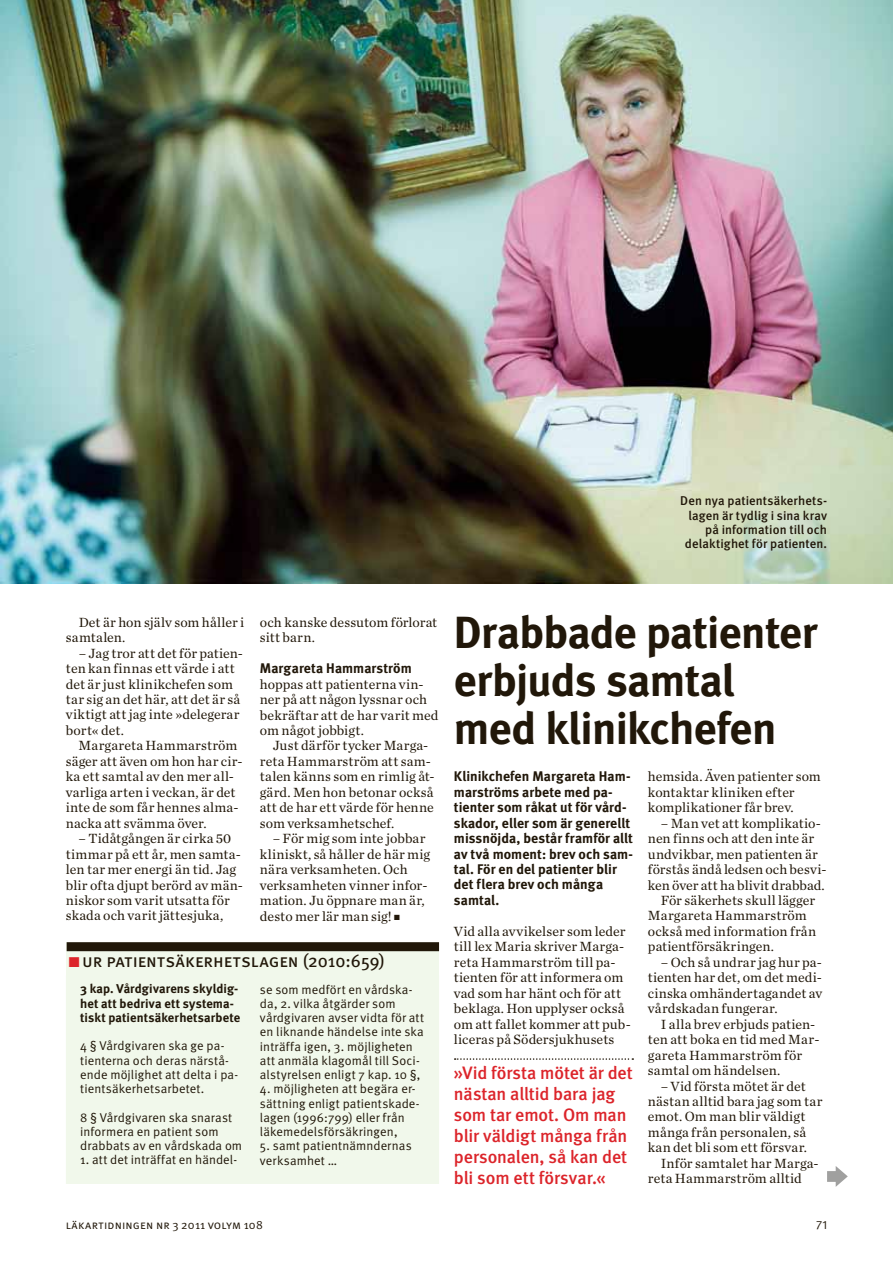
<style>
.page{position:relative;width:893px;height:1263px;background:#fff}
.page>*{position:absolute;margin:0;border:0;box-sizing:border-box;transform-origin:0 0}
.t1{font:45px/48px "Meta LT Bold";letter-spacing:-.015em;color:#211709}
.t2{font:18px/21px "Meta LT Medium";letter-spacing:-.005em;color:#dc242a}
.t3{font:18px "Meta LT Book Small Caps";letter-spacing:.005em;color:#211709}
.t4{font:13.95px/15.5px "Chronicle LT Text";letter-spacing:.01em;color:#211709}
.t5{font:13.95px/15.5px "Meta LT Bold";letter-spacing:.005em;color:#211709}
.t6{font:12.75px/14.2px "Meta LT Normal";letter-spacing:.01em;color:#211709}
.t7{font:12.75px/14.2px "Meta LT Medium";letter-spacing:.01em;color:#211709;text-align:right}
.t8{font:12.75px/14.2px "Meta LT Bold";letter-spacing:.01em;color:#211709}
.t9{font:12px "Meta LT Normal Small Caps";letter-spacing:.015em;color:#211709}
.t10{font:12px "Meta LT Normal Utilities";color:#211709}
.s1{color:#dc242a}
</style>
<div class="page">
<img style="left:0;top:0;width:893px;height:584px">
<div style="left:67px;top:942px;width:372px;height:44px;background:#f1f8eb"></div>
<div style="left:67px;top:942px;width:372px;height:9px;background:#211709"></div>
<div style="left:67px;top:976px;width:371px;height:207px;background:#f1f8eb"></div>
<div style="left:66px;top:976px;width:373px;height:208px;border:2px solid #f1f8eb"></div>
<svg style="left:455px;top:1058px;width:178px;height:2px"></svg>
<svg style="left:827px;top:1166px;width:21px;height:21px"></svg>
<p class="t7" style="left:680px;top:494px;width:148px">Den nya patientsäkerhets&shy;lagen är tydlig i sina krav på information till och delaktighet för patienten.</p>
<p class="t4" style="left:66px;top:614px;width:180px;text-indent:13px">Det är hon själv som håller i samtalen.</p>
<p class="t4" style="left:66px;top:645px;width:179px;text-indent:13px">– Jag tror att det för patien&shy;ten kan finnas ett värde i att det är just klinikchefen som tar sig an det här, att det är så viktigt att jag inte »delegerar bort« det.</p>
<p class="t4" style="left:66px;top:738px;width:178px;text-indent:13px">Margareta Hammarström säger att även om hon har cir&shy;ka ett samtal av den mer all&shy;varliga arten i veckan, är det inte de som får hennes alma&shy;nacka att svämma över.</p>
<p class="t4" style="left:66px;top:831px;width:179px;text-indent:13px">– Tidåtgången är cirka 50 timmar på ett år, men samta&shy;len tar mer energi än tid. Jag blir ofta djupt berörd av män&shy;niskor som varit utsatta för skada och varit jättesjuka,</p>
<p class="t4" style="left:260px;top:614px;width:179px">och kanske dessutom förlorat sitt barn.</p>
<p class="t5" style="left:260px;top:660px;width:153px">Margareta Hammarström</p>
<p class="t4" style="left:260px;top:676px;width:180px">hoppas att patienterna vin&shy;ner på att någon lyssnar och bekräftar att de har varit med om något jobbigt.</p>
<p class="t4" style="left:260px;top:738px;width:176px;text-indent:13px">Just därför tycker Marga&shy;reta Hammarström att sam&shy;talen känns som en rimlig åt&shy;gärd. Men hon betonar också att de har ett värde för henne som verksamhetschef.</p>
<p class="t4" style="left:260px;top:831px;width:172px;text-indent:13px">– För mig som inte jobbar kliniskt, så håller de här mig nära verksamheten. Och verksamheten vinner infor&shy;mation. Ju öppnare man är, desto mer lär man sig! ■</p>
<p class="t3" style="left:69px;top:950px;width:317px"><span class="s1">■</span> ur patientsäkerhetslagen (2010:659)</p>
<p class="t8" style="left:80px;top:982px;width:161px">3 kap. Vårdgivarens skyldig&shy;het att bedriva ett systema&shy;tiskt patientsäkerhetsarbete</p>
<p class="t6" style="left:80px;top:1039px;width:160px">4 § Vårdgivaren ska ge pa&shy;tienterna och deras närstå&shy;ende möjlighet att delta i pa&shy;tientsäkerhetsarbetet.</p>
<p class="t6" style="left:80px;top:1110px;width:164px">8 § Vårdgivaren ska snarast informera en patient som drabbats av en vårdskada om</p>
<p class="t6" style="left:80px;top:1153px;width:159px">1. att det inträffat en händel-</p>
<p class="t6" style="left:260px;top:982px;width:166px">se som medfört en vårdska&shy;da, 2. vilka åtgärder som vårdgivaren avser vidta för att en liknande händelse inte ska inträffa igen, 3. möjligheten att anmäla klagomål till Soci&shy;alstyrelsen enligt 7 kap. 10 §,</p>
<p class="t6" style="left:260px;top:1082px;width:161px">4. möjligheten att begära er&shy;sättning enligt patientskade&shy;lagen (1996:799) eller från läkemedelsförsäkringen,</p>
<p class="t6" style="left:260px;top:1139px;width:153px">5. samt patientnämndernas verksamhet …</p>
<h1 class="t1" style="left:454px;top:607px;width:365px">Drabbade patienter erbjuds samtal med klinikchefen</h1>
<p class="t5" style="left:454px;top:768px;width:181px">Klinikchefen Margareta Ham&shy;marströms arbete med pa&shy;tienter som råkat ut för vård&shy;skador, eller som är generellt missnöjda, består framför allt av två moment: brev och sam&shy;tal. För en del patienter blir det flera brev och många samtal.</p>
<p class="t4" style="left:454px;top:923px;width:177px">Vid alla avvikelser som leder till lex Maria skriver Marga&shy;reta Hammarström till pa&shy;tienten för att informera om vad som har hänt och för att beklaga. Hon upplyser också om att fallet kommer att pub&shy;liceras på Södersjukhusets</p>
<p class="t2" style="left:454px;top:1062px;width:180px">»Vid första mötet är det nästan alltid bara jag som tar emot. Om man blir väldigt många från personalen, så kan det bli som ett försvar.«</p>
<p class="t4" style="left:648px;top:769px;width:174px">hemsida. Även patienter som kontaktar kliniken efter komplikationer får brev.</p>
<p class="t4" style="left:661px;top:815px;width:162px">– Man vet att komplikatio-</p>
<p class="t4" style="left:648px;top:831px;width:168px">nen finns och att den inte är</p>
<p class="t4" style="left:648px;top:846px;width:171px">undvikbar, men patienten är</p>
<p class="t4" style="left:648px;top:861px;width:180px">förstås ändå ledsen och besvi-</p>
<p class="t4" style="left:648px;top:877px;width:178px">ken över att ha blivit drabbad.</p>
<p class="t4" style="left:661px;top:892px;width:156px">För säkerhets skull lägger</p>
<p class="t4" style="left:648px;top:908px;width:160px">Margareta Hammarström</p>
<p class="t4" style="left:648px;top:923px;width:170px">också med information från</p>
<p class="t4" style="left:648px;top:939px;width:128px">patientförsäkringen.</p>
<p class="t4" style="left:648px;top:954px;width:176px;text-align:justify;text-indent:13px">– Och så undrar jag hur pa&shy;tienten har det, om det medi&shy;cinska omhändertagandet av vårdskadan fungerar.</p>
<p class="t4" style="left:648px;top:1016px;width:173px;text-indent:13px">I alla brev erbjuds patien&shy;ten att boka en tid med Mar&shy;gareta Hammarström för samtal om händelsen.</p>
<p class="t4" style="left:648px;top:1078px;width:176px;text-indent:13px">– Vid första mötet är det nästan alltid bara jag som tar emot. Om man blir väldigt många från personalen, så kan det bli som ett försvar.</p>
<p class="t4" style="left:648px;top:1155px;width:172px;text-indent:13px">Inför samtalet har Marga&shy;reta Hammarström alltid</p>
<p class="t9" style="left:66px;top:1218px;width:199px">läkartidningen nr 3 2011 volym 108</p>
<p class="t10" style="left:816px;top:1218px;width:12px">71</p>
</div>
